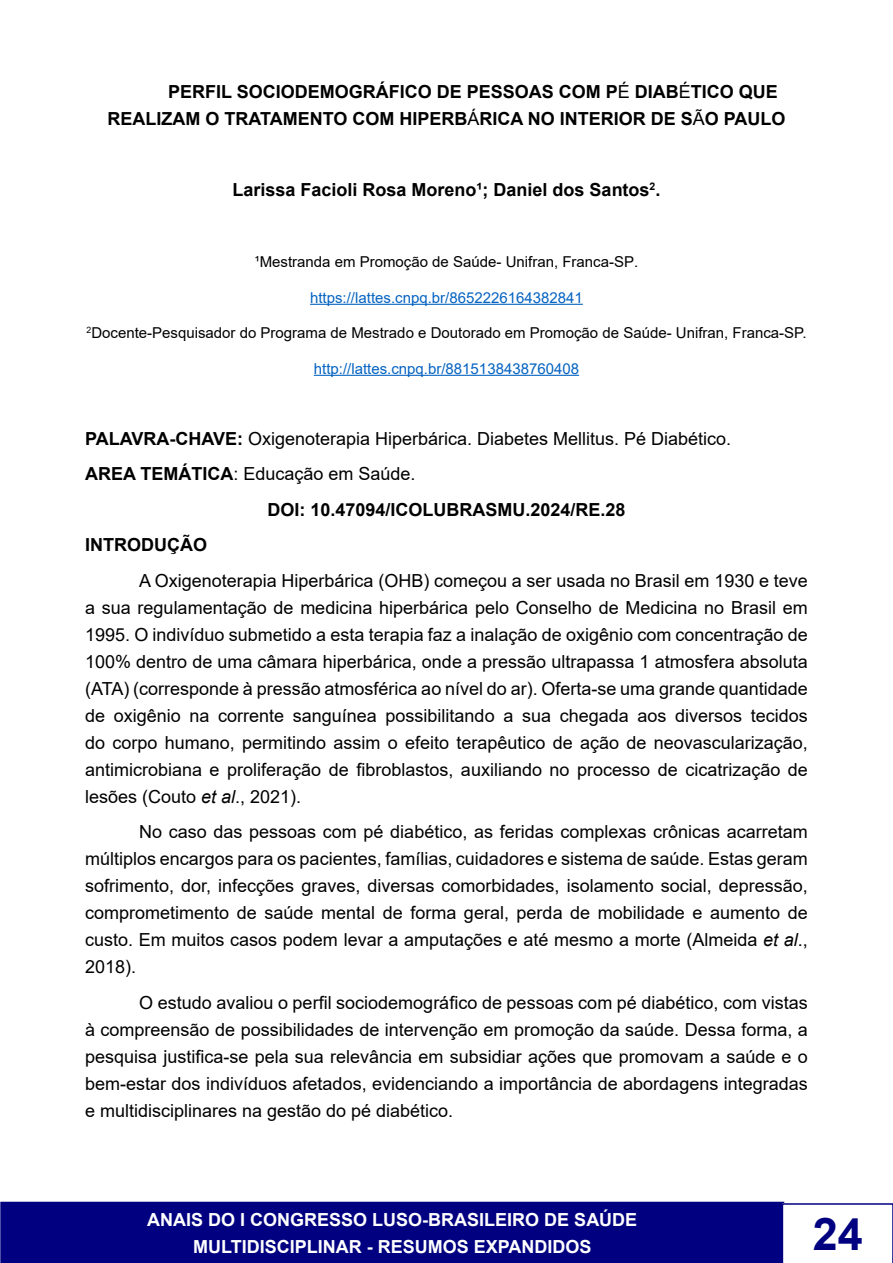
<style>
.page{position:relative;width:893px;height:1263px;background:#fff}
.page>*{position:absolute;margin:0;border:0;box-sizing:border-box;transform-origin:0 0}
.t1{font:700 45px "Arial";color:#000080}
.t2{font:18px/27px "Arial";color:#000;text-align:justify}
.t3{font:700 18px/27px "Arial";color:#000}
.t4{font:700 18px/27px "Arial";color:#fff;text-align:center}
.t5{font:15px "Arial";color:#000}
.t6{font:15px "Arial";color:#0563c1}
.s1{font-weight:400}
.s2{font-weight:700}
.s3{font-style:italic}
</style>
<div class="page">
<div style="left:1px;top:1202px;width:782px;height:61px;background:#000080"></div>
<svg style="left:782px;top:1203px;width:111px;height:60px"></svg>
<hr style="left:310px;top:304px;width:273px;height:1px;background:#0563c1">
<hr style="left:314px;top:375px;width:265px;height:1px;background:#0563c1">
<p class="t3" style="left:107px;top:79px;width:680px;text-indent:61px">PERFIL SOCIODEMOGRÁFICO DE PESSOAS COM P<span class="s1">É</span> DIAB<span class="s1">É</span>TICO QUE<br>REALIZAM O TRATAMENTO COM HIPERB<span class="s1">Á</span>RICA NO INTERIOR DE S<span class="s1">Ã</span>O PAULO</p>
<p class="t3" style="left:232px;top:177px;width:429px">Larissa Facioli Rosa Moreno¹; Daniel dos Santos<sup>2</sup>.</p>
<p class="t5" style="left:255px;top:252px;width:385px">¹Mestranda em Promoção de Saúde- Unifran, Franca-SP.</p>
<p class="t6" style="left:310px;top:287px;width:274px">https://lattes.cnpq.br/8652226164382841</p>
<p class="t5" style="left:86px;top:323px;width:721px"><sup>2</sup>Docente-Pesquisador do Programa de Mestrado e Doutorado em Promoção de Saúde- Unifran, Franca-SP.</p>
<p class="t6" style="left:314px;top:358px;width:267px">http://lattes.cnpq.br/8815138438760408</p>
<p class="t2" style="left:85px;top:425px;width:648px"><span class="s2">PALAVRA-CHAVE:</span> Oxigenoterapia Hiperbárica. Diabetes Mellitus. Pé Diabético.</p>
<p class="t2" style="left:85px;top:460px;width:332px"><span class="s2">AREA TEMÁTICA</span>: Educação em Saúde.</p>
<p class="t3" style="left:267px;top:496px;width:360px">DOI: 10.47094/ICOLUBRASMU.2024/RE.28</p>
<p class="t3" style="left:85px;top:532px;width:123px">INTRODUÇÃO</p>
<p class="t2" style="left:85px;top:567px;width:724px;text-indent:54px">A Oxigenoterapia Hiperbárica (OHB) começou a ser usada no Brasil em 1930 e teve a sua regulamentação de medicina hiperbárica pelo Conselho de Medicina no Brasil em 1995. O indivíduo submetido a esta terapia faz a inalação de oxigênio com concentração de 100% dentro de uma câmara hiperbárica, onde a pressão ultrapassa 1 atmosfera absoluta (ATA) (corresponde à pressão atmosférica ao nível do ar). Oferta-se uma grande quantidade de oxigênio na corrente sanguínea possibilitando a sua chegada aos diversos tecidos do corpo humano, permitindo assim o efeito terapêutico de ação de neovascularização, antimicrobiana e proliferação de fibroblastos, auxiliando no processo de cicatrização de lesões (Couto <span class="s3">et al</span>., 2021).</p>
<p class="t2" style="left:85px;top:818px;width:724px;text-indent:54px">No caso das pessoas com pé diabético, as feridas complexas crônicas acarretam múltiplos encargos para os pacientes, famílias, cuidadores e sistema de saúde. Estas geram sofrimento, dor, infecções graves, diversas comorbidades, isolamento social, depressão, comprometimento de saúde mental de forma geral, perda de mobilidade e aumento de custo. Em muitos casos podem levar a amputações e até mesmo a morte (Almeida <span class="s3">et al</span>., 2018).</p>
<p class="t2" style="left:85px;top:989px;width:724px;text-indent:54px">O estudo avaliou o perfil sociodemográfico de pessoas com pé diabético, com vistas à compreensão de possibilidades de intervenção em promoção da saúde. Dessa forma, a pesquisa justifica-se pela sua relevância em subsidiar ações que promovam a saúde e o bem-estar dos indivíduos afetados, evidenciando a importância de abordagens integradas e multidisciplinares na gestão do pé diabético.</p>
<p class="t4" style="left:147px;top:1206px;width:492px">ANAIS DO I CONGRESSO LUSO-BRASILEIRO DE SAÚDE<br>MULTIDISCIPLINAR - RESUMOS EXPANDIDOS</p>
<h1 class="t1" style="left:813px;top:1203px;width:52px">24</h1>
</div>
